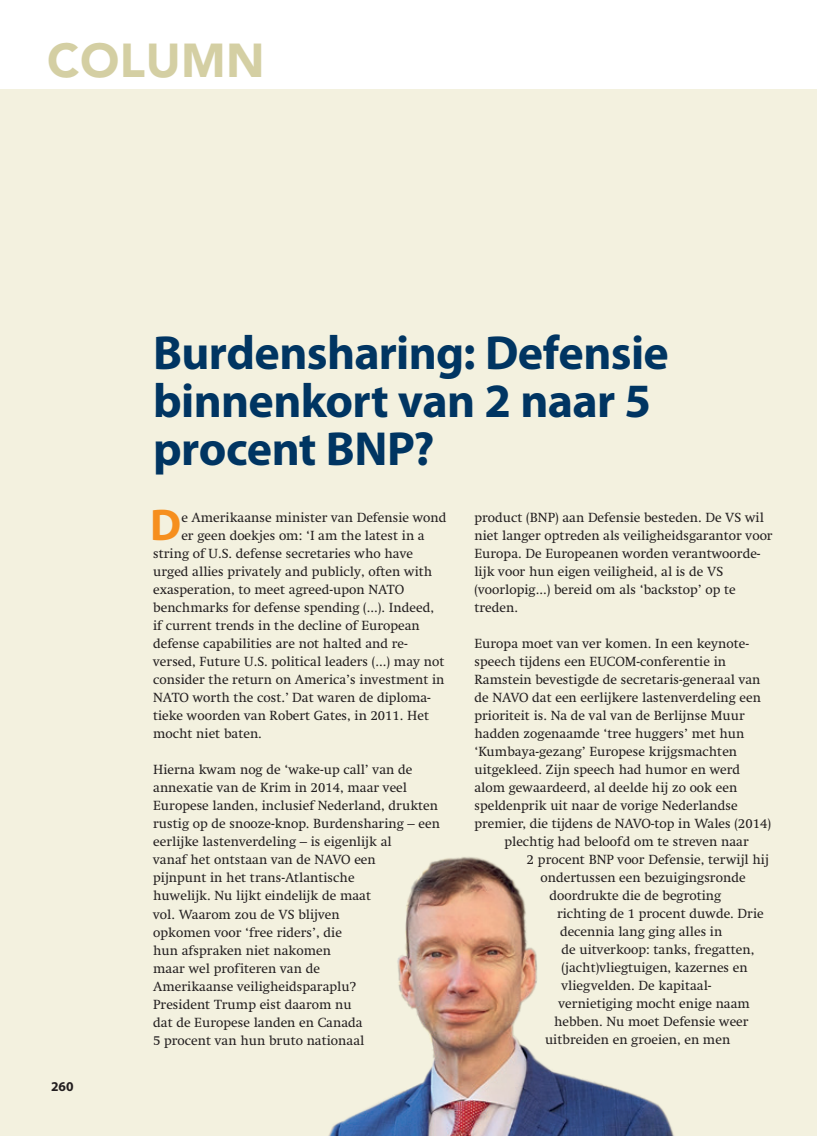
<style>
.page{position:relative;width:817px;height:1136px;background:#fff}
.page>*{position:absolute;margin:0;border:0;box-sizing:border-box;transform-origin:0 0}
.t1{font:700 48px/48px "Myriad Pro";letter-spacing:-.015em;color:#003562}
.t2{font:900 47.25px "Avenir LT Std";letter-spacing:.01em;color:#d4cfa3}
.t3{font:700 44.7px "Myriad Pro";color:#f68f1e}
.t4{font:13.5px/18px "Swift LT Std";color:#231f20}
.t5{font:700 13.5px "Myriad Pro";color:#231f20}
</style>
<div class="page">
<div style="left:0;top:89px;width:816px;height:1046px;background:#f3f1df"></div>
<img style="left:329px;top:857px;width:345px;height:278px">
<h2 class="t2" style="left:47px;top:32px;width:219px">COLUMN</h2>
<p class="t5" style="left:51px;top:1077px;width:24px">260</p>
<h1 class="t1" style="left:153px;top:327px;width:517px">Burdensharing: Defensie binnenkort van 2 naar 5 procent BNP?</h1>
<h3 class="t3" style="left:150px;top:496px;width:33px">D</h3>
<p class="t4" style="left:181px;top:509px;width:267px">e Amerikaanse minister van Defensie wond</p>
<p class="t4" style="left:474px;top:509px;width:300px">product (BNP) aan Defensie besteden. De VS wil niet langer optreden als veiligheidsgarantor voor Europa. De Europeanen worden verantwoorde&shy;lijk voor hun eigen veiligheid, al is de VS (voorlopig...) bereid om als ‘backstop’ op te treden.</p>
<p class="t4" style="left:474px;top:635px;width:276px">Europa moet van ver komen. In een keynote-</p>
<p class="t4" style="left:474px;top:653px;width:253px">speech tijdens een EUCOM-conferentie in</p>
<p class="t4" style="left:474px;top:671px;width:287px">Ramstein bevestigde de secretaris-generaal van</p>
<p class="t4" style="left:474px;top:689px;width:288px">de NAVO dat een eerlijkere lastenverdeling een</p>
<p class="t4" style="left:474px;top:707px;width:272px">prioriteit is. Na de val van de Berlijnse Muur</p>
<p class="t4" style="left:474px;top:725px;width:271px">hadden zogenaamde ‘tree huggers’ met hun</p>
<p class="t4" style="left:474px;top:743px;width:264px">‘Kumbaya-gezang’ Europese krijgsmachten</p>
<p class="t4" style="left:474px;top:761px;width:267px">uitgekleed. Zijn speech had humor en werd</p>
<p class="t4" style="left:474px;top:779px;width:264px">alom gewaardeerd, al deelde hij zo ook een</p>
<p class="t4" style="left:474px;top:797px;width:265px">speldenprik uit naar de vorige Nederlandse</p>
<p class="t4" style="left:474px;top:815px;width:298px">premier, die tijdens de NAVO-top in Wales (2014)</p>
<p class="t4" style="left:504px;top:833px;width:246px">plechtig had beloofd om te streven naar</p>
<p class="t4" style="left:527px;top:851px;width:243px">2 procent BNP voor Defensie, terwijl hij</p>
<p class="t4" style="left:540px;top:869px;width:206px">ondertussen een bezuigingsronde</p>
<p class="t4" style="left:549px;top:887px;width:173px">doordrukte die de begroting</p>
<p class="t4" style="left:557px;top:904px;width:208px">richting de 1 procent duwde. Drie</p>
<p class="t4" style="left:560px;top:922px;width:164px">decennia lang ging alles in</p>
<p class="t4" style="left:561px;top:940px;width:194px">de uitverkoop: tanks, fregatten,</p>
<p class="t4" style="left:561px;top:958px;width:188px">(jacht)vliegtuigen, kazernes en</p>
<p class="t4" style="left:561px;top:976px;width:151px">vliegvelden. De kapitaal-</p>
<p class="t4" style="left:558px;top:994px;width:193px">vernietiging mocht enige naam</p>
<p class="t4" style="left:554px;top:1012px;width:196px">hebben. Nu moet Defensie weer</p>
<p class="t4" style="left:545px;top:1030px;width:187px">uitbreiden en groeien, en men</p>
<p class="t4" style="left:181px;top:527px;width:245px">er geen doekjes om: ‘I am the latest in a</p>
<p class="t4" style="left:153px;top:545px;width:261px">string of U.S. defense secretaries who have</p>
<p class="t4" style="left:153px;top:563px;width:280px">urged allies privately and publicly, often with</p>
<p class="t4" style="left:153px;top:581px;width:252px">exasperation, to meet agreed-upon NATO</p>
<p class="t4" style="left:153px;top:599px;width:282px">benchmarks for defense spending (...). Indeed,</p>
<p class="t4" style="left:153px;top:617px;width:268px">if current trends in the decline of European</p>
<p class="t4" style="left:153px;top:635px;width:256px">defense capabilities are not halted and re-</p>
<p class="t4" style="left:153px;top:653px;width:293px">versed, Future U.S. political leaders (...) may not</p>
<p class="t4" style="left:153px;top:671px;width:293px">consider the return on America’s investment in</p>
<p class="t4" style="left:153px;top:689px;width:279px">NATO worth the cost.’ Dat waren de diploma-</p>
<p class="t4" style="left:153px;top:707px;width:277px">tieke woorden van Robert Gates, in 2011. Het</p>
<p class="t4" style="left:153px;top:725px;width:110px">mocht niet baten.</p>
<p class="t4" style="left:153px;top:761px;width:288px">Hierna kwam nog de ‘wake-up call’ van de annexatie van de Krim in 2014, maar veel Europese landen, inclusief Nederland, drukten rustig op de snooze-knop. Burdensharing – een eerlijke lastenverdeling – is eigenlijk al<br>vanaf het ontstaan van de NAVO een<br>pijnpunt in het trans-Atlantische<br>huwelijk. Nu lijkt eindelijk de maat<br>vol. Waarom zou de VS blijven<br>opkomen voor ‘free riders’, die<br>hun afspraken niet nakomen<br>maar wel profiteren van de<br>Amerikaanse veiligheidsparaplu?<br>President Trump eist daarom nu<br>dat de Europese landen en Canada<br>5 procent van hun bruto nationaal</p>
</div>
